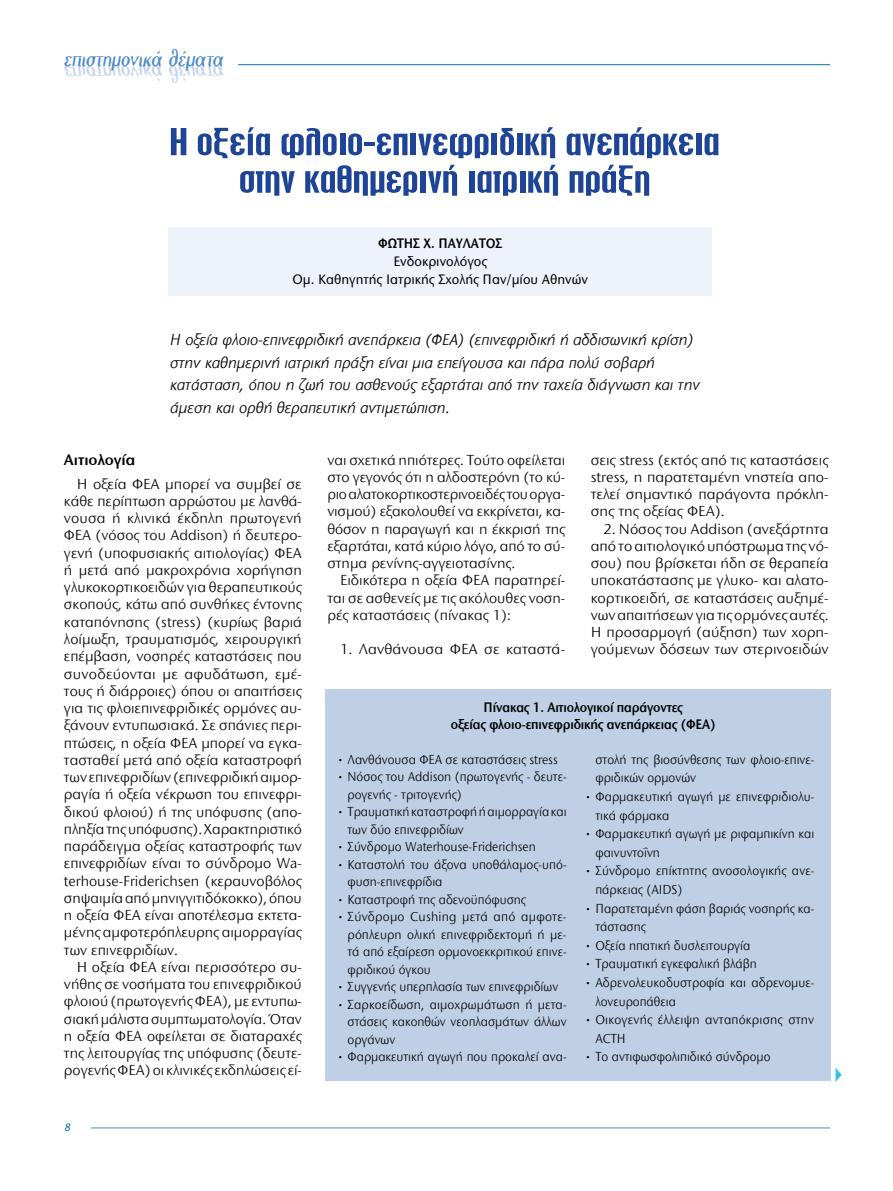
<style>
.page{position:relative;width:893px;height:1191px;background:#fff}
.page>*{position:absolute;margin:0;border:0;box-sizing:border-box;transform-origin:0 0}
.t1{font:39px/37.5px "CF Eteocles Regular";letter-spacing:-.01em;color:#1e4497;text-align:center;scale:1.45 1}
.t2{font:italic 16.5px/22.5px "Stone Sans ITC Hel";color:#000}
.t3{font:600 15.75px "Stone Sans ITC Hel";color:#000}
.t4{font:15px/17.2px "Stone Sans ITC Hel";color:#000;text-align:justify}
.t5{font:600 14.25px/17.2px "Stone Sans ITC Hel";letter-spacing:-.01em;color:#000;text-align:center;scale:.9 1}
.t6{font:500 14.25px/18px "Stone Sans ITC Hel";color:#000;text-align:center;scale:.95 1}
.t7{font:13.5px/18.6px "Stone Sans ITC Hel";color:#000;scale:.91 1}
.t8{font:13.5px/17.5px "Stone Sans ITC Hel";color:#000;text-align:justify;scale:.93 1}
.t9{font:13.5px/17.5px "Stone Sans ITC Hel";color:#000;text-align:justify;scale:.92 1}
</style>
<div class="page">
<hr style="left:91px;top:1127px;width:739px;height:1px;background:#4d8cca">
<hr style="left:238px;top:64px;width:592px;height:1px;background:#0570b0">
<div style="left:169px;top:227px;width:543px;height:69px;background:#eef2fa"></div>
<div style="left:325px;top:689px;width:506px;height:391px;background:#bfd0e6"></div>
<svg style="left:836px;top:1068px;width:6px;height:14px"></svg>
<h1 class="t1" style="left:169px;top:123px;width:381px">Η οξεία φλοιο-επινεφριδική ανεπάρκεια στην καθημερινή ιατρική πράξη</h1>
<p class="t5" style="left:378px;top:235px;width:139px">ΦΩΤΗΣ Χ. ΠΑΥΛΑΤΟΣ</p>
<p class="t6" style="left:293px;top:253px;width:313px">Ενδοκρινολόγος<br>Ομ. Καθηγητής Ιατρικής Σχολής Παν/μίου Αθηνών</p>
<p class="t2" style="left:170px;top:329px;width:531px">Η οξεία φλοιο-επινεφριδική ανεπάρκεια (ΦΕΑ) (επινεφριδική ή αδδισωνική κρίση) στην καθημερινή ιατρική πράξη είναι μια επείγουσα και πάρα πολύ σοβαρή κατάσταση, όπου η ζωή του ασθενούς εξαρτάται από την ταχεία διάγνωση και την άμεση και ορθή θεραπευτική αντιμετώπιση.</p>
<p class="t3" style="left:64px;top:451px;width:73px">Αιτιολογία</p>
<p class="t4" style="left:64px;top:475px;width:240px;text-indent:13px">Η οξεία ΦΕΑ μπορεί να συμβεί σε κάθε περίπτωση αρρώστου με λανθά&shy;νουσα ή κλινικά έκδηλη πρωτογενή ΦΕΑ (νόσος του Addison) ή δευτερο&shy;γενή (υποφυσιακής αιτιολογίας) ΦΕΑ ή μετά από μακροχρόνια χορήγηση γλυκοκορτικοειδών για θεραπευτικούς σκοπούς, κάτω από συνθήκες έντονης καταπόνησης (stress) (κυρίως βαριά λοίμωξη, τραυματισμός, χειρουργική επέμβαση, νοσηρές καταστάσεις που συνοδεύονται με αφυδάτωση, εμέ&shy;τους ή διάρροιες) όπου οι απαιτήσεις για τις φλοιεπινεφριδικές ορμόνες αυ&shy;ξάνουν εντυπωσιακά. Σε σπάνιες περι&shy;πτώσεις, η οξεία ΦΕΑ μπορεί να εγκα&shy;τασταθεί μετά από οξεία καταστροφή των επινεφριδίων (επινεφριδική αιμορ&shy;ραγία ή οξεία νέκρωση του επινεφρι&shy;δικού φλοιού) ή της υπόφυσης (απο&shy;πληξία της υπόφυσης). Χαρακτηριστικό παράδειγμα οξείας καταστροφής των επινεφριδίων είναι το σύνδρομο Wa&shy;terhouse-Friderichsen (κεραυνοβόλος σηψαιμία από μηνιγγιτιδόκοκκο), όπου η οξεία ΦΕΑ είναι αποτέλεσμα εκτετα&shy;μένης αμφοτερόπλευρης αιμορραγίας των επινεφριδίων.</p>
<p class="t4" style="left:64px;top:958px;width:239px;text-indent:13px">Η οξεία ΦΕΑ είναι περισσότερο συ&shy;νήθης σε νοσήματα του επινεφριδικού φλοιού (πρωτογενής ΦΕΑ), με εντυπω&shy;σιακή μάλιστα συμπτωματολογία. Όταν η οξεία ΦΕΑ οφείλεται σε διαταραχές της λειτουργίας της υπόφυσης (δευτε&shy;ρογενής ΦΕΑ) οι κλινικές εκδηλώσεις εί-</p>
<p class="t4" style="left:327px;top:451px;width:239px">ναι σχετικά ηπιότερες. Τούτο οφείλεται στο γεγονός ότι η αλδοστερόνη (το κύ&shy;ριο αλατοκορτικοστερινοειδές του οργα&shy;νισμού) εξακολουθεί να εκκρίνεται, κα&shy;θόσον η παραγωγή και η έκκρισή της εξαρτάται, κατά κύριο λόγο, από το σύ&shy;στημα ρενίνης-αγγειοτασίνης.</p>
<p class="t4" style="left:327px;top:572px;width:239px;text-indent:13px">Ειδικότερα η οξεία ΦΕΑ παρατηρεί&shy;ται σε ασθενείς με τις ακόλουθες νοση&shy;ρές καταστάσεις (πίνακας 1):</p>
<p class="t4" style="left:340px;top:641px;width:227px">1. Λανθάνουσα ΦΕΑ σε καταστά-</p>
<p class="t4" style="left:591px;top:451px;width:239px">σεις stress (εκτός από τις καταστάσεις stress, η παρατεταμένη νηστεία απο&shy;τελεί σημαντικό παράγοντα πρόκλη&shy;σης της οξείας ΦΕΑ).</p>
<p class="t4" style="left:591px;top:520px;width:239px;text-indent:13px">2. Νόσος του Addison (ανεξάρτητα από το αιτιολογικό υπόστρωμα της νό&shy;σου) που βρίσκεται ήδη σε θεραπεία υποκατάστασης με γλυκο- και αλατο&shy;κορτικοειδή, σε καταστάσεις αυξημέ&shy;νων απαιτήσεων για τις ορμόνες αυτές.<br>Η προσαρμογή (αύξηση) των χορη&shy;γούμενων δόσεων των στερινοειδών</p>
<p class="t5" style="left:451px;top:699px;width:295px">Πίνακας 1. Αιτιολογικοί παράγοντες<br>οξείας φλοιο-επινεφριδικής ανεπάρκειας (ΦΕΑ)</p>
<p class="t7" style="left:337px;top:750px;width:244px">• Λανθάνουσα ΦΕΑ σε καταστάσεις stress</p>
<p class="t7" style="left:348px;top:768px;width:242px;line-height:17.5px;text-indent:-11px">• Νόσος του Addison (πρωτογενής - δευτε&shy;ρογενής - τριτογενής)</p>
<p class="t7" style="left:348px;top:803px;width:242px;line-height:17.5px;text-indent:-11px">• Τραυματική καταστροφή ή αιμορραγία και των δύο επινεφριδίων</p>
<p class="t7" style="left:337px;top:838px;width:220px">• Σύνδρομο Waterhouse-Friderichsen</p>
<p class="t7" style="left:348px;top:856px;width:242px;line-height:17.5px;text-indent:-11px">• Καταστολή του άξονα υποθάλαμος-υπό&shy;φυση-επινεφρίδια</p>
<p class="t7" style="left:337px;top:890px;width:209px">• Καταστροφή της αδενοϋπόφυσης</p>
<p class="t8" style="left:348px;top:908px;width:237px;text-indent:-11px">• Σύνδρομο Cushing μετά από αμφοτε&shy;ρόπλευρη ολική επινεφριδεκτομή ή με&shy;τά από εξαίρεση ορμονοεκκριτικού επινε&shy;φριδικού όγκου</p>
<p class="t7" style="left:337px;top:978px;width:245px">• Συγγενής υπερπλασία των επινεφριδίων</p>
<p class="t9" style="left:348px;top:996px;width:240px;text-indent:-11px">• Σαρκοείδωση, αιμοχρωμάτωση ή μετα&shy;στάσεις κακοηθών νεοπλασμάτων άλλων οργάνων</p>
<p class="t7" style="left:337px;top:1048px;width:254px">• Φαρμακευτική αγωγή που προκαλεί ανα-</p>
<p class="t7" style="left:595px;top:750px;width:242px">στολή της βιοσύνθεσης των φλοιο-επινε&shy;φριδικών ορμονών</p>
<p class="t7" style="left:595px;top:787px;width:242px;text-indent:-11px">• Φαρμακευτική αγωγή με επινεφριδιολυ&shy;τικά φάρμακα</p>
<p class="t7" style="left:595px;top:825px;width:242px;text-indent:-11px">• Φαρμακευτική αγωγή με ριφαμπικίνη και φαινυντοΐνη</p>
<p class="t9" style="left:595px;top:862px;width:240px;line-height:18.6px;text-indent:-11px">• Σύνδρομο επίκτητης ανοσολογικής ανε&shy;πάρκειας (AIDS)</p>
<p class="t7" style="left:595px;top:899px;width:242px;text-indent:-11px">• Παρατεταμένη φάση βαριάς νοσηρής κα&shy;τάστασης</p>
<p class="t7" style="left:585px;top:936px;width:184px">• Οξεία ηπατική δυσλειτουργία</p>
<p class="t7" style="left:585px;top:955px;width:191px">• Τραυματική εγκεφαλική βλάβη</p>
<p class="t7" style="left:595px;top:973px;width:242px;text-indent:-11px">• Αδρενολευκοδυστροφία και αδρενομυε&shy;λονευροπάθεια</p>
<p class="t8" style="left:595px;top:1010px;width:237px;line-height:18.6px;text-indent:-11px">• Οικογενής έλλειψη ανταπόκρισης στην<br>ACTH</p>
<p class="t7" style="left:585px;top:1048px;width:206px">• Το αντιφωσφολιπιδικό σύνδρομο</p>
</div>
